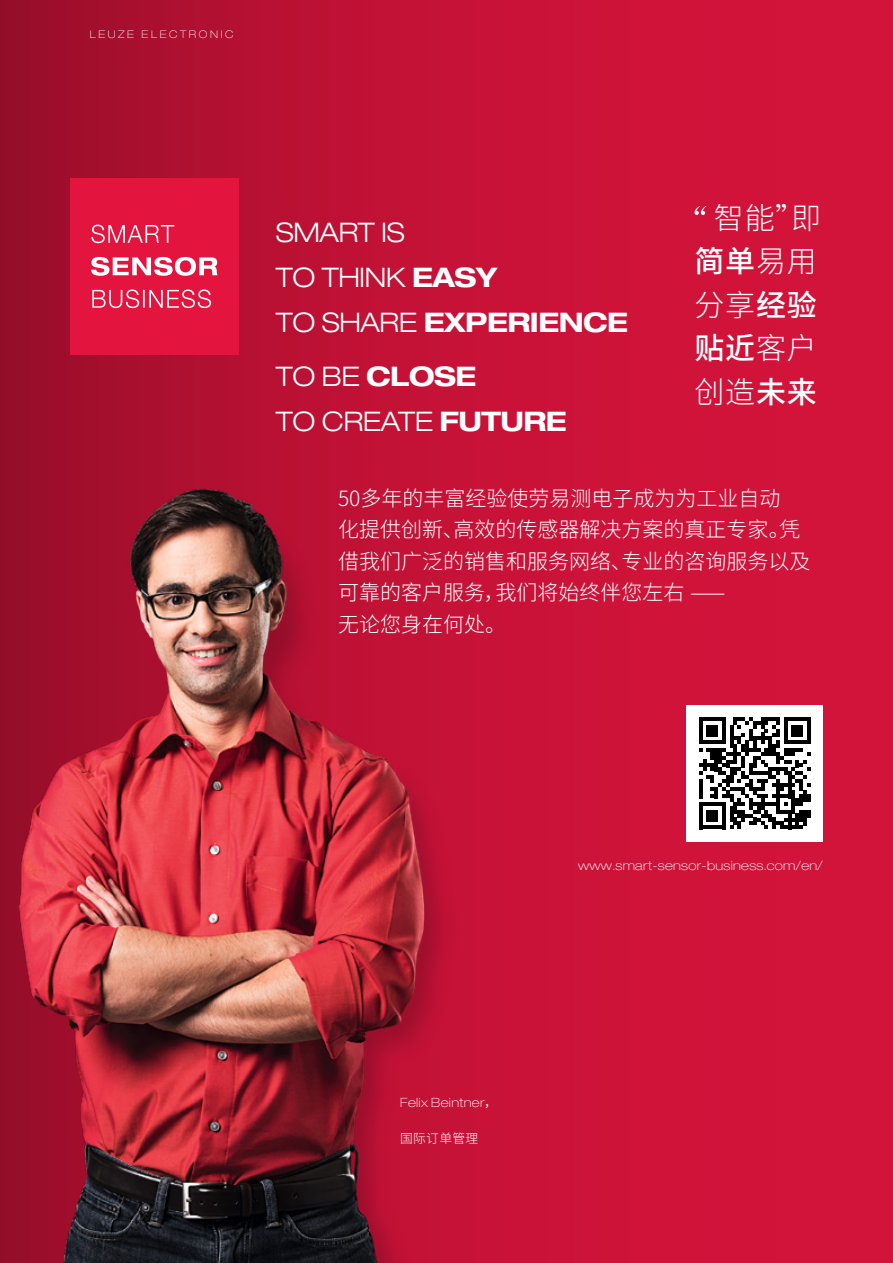
<style>
.page{position:relative;width:893px;height:1263px;background:#fff}
.page>*{position:absolute;margin:0;border:0;box-sizing:border-box;transform-origin:0 0}
.t1{font:300 30px/43.5px "Source Han Sans CN";color:#fff}
.t2{font:300 expanded 27px/45px "Helvetica Neue LT Pro";letter-spacing:-.02em;color:#fff}
.t3{font:300 21px/31.5px "Source Han Sans CN";color:#fff}
.t4{font:100 expanded 12.75px "Helvetica Neue LT Pro";letter-spacing:.025em;color:#fff}
.t5{font:300 12.75px "Source Han Sans CN";letter-spacing:.025em;color:#fff}
.t6{font:100 expanded 10.5px "Helvetica Neue LT Pro";letter-spacing:.25em;color:#fff}
.s1{font-weight:700}
.s2{font-weight:500}
.s3{font-family:"Source Han Sans CN";font-weight:400;font-stretch:normal}
</style>
<div class="page">
<div style="left:0;top:0;width:893px;height:1263px;background:linear-gradient(to right,#a20f2d,#dd143d)"></div>
<img style="left:0;top:442px;width:508px;height:821px">
<div style="left:70px;top:178px;width:168px;height:177px;background:#e3153f"></div>
<svg style="left:92px;top:289px;width:119px;height:19px"></svg>
<svg style="left:91px;top:257px;width:127px;height:19px"></svg>
<svg style="left:91px;top:225px;width:83px;height:18px"></svg>
<div style="left:687px;top:705px;width:136px;height:136px;background:#fff"></div>
<svg style="left:699px;top:717px;width:112px;height:112px"></svg>
<svg style="left:694px;top:206px;width:12px;height:9px"></svg>
<p class="t6" style="left:90px;top:28px;width:145px">LEUZE ELECTRONIC</p>
<p class="t2" style="left:276px;top:210px;width:354px">SMART IS<br>TO THINK <span class="s1">EASY<br></span>TO SHARE <span class="s1">EXPERIENCE</span></p>
<p class="t2" style="left:276px;top:354px;width:292px">TO BE <span class="s1">CLOSE<br></span>TO CREATE <span class="s1">FUTURE</span></p>
<h1 class="t1" style="left:694px;top:197px;width:128px;text-indent:19px">智能”即<span class="s2">简单</span>易用分享<span class="s2">经验贴近</span>客户创造<span class="s2">未来</span></h1>
<p class="t3" style="left:338px;top:483px;width:474px">50多年的丰富经验使劳易测电子成为为工业自动<br>化提供创新、高效的传感器解决方案的真正专家。凭借我们广泛的销售和服务网络、专业的咨询服务以及可靠的客户服务，我们将始终伴您左右 —<br>无论您身在何处。</p>
<p class="t4" style="left:578px;top:857px;width:246px">www.smart-sensor-business.com/en/</p>
<p class="t4" style="left:400px;top:1094px;width:98px">Felix Beintner<span class="s3">，</span></p>
<p class="t5" style="left:400px;top:1131px;width:80px">国际订单管理</p>
</div>
